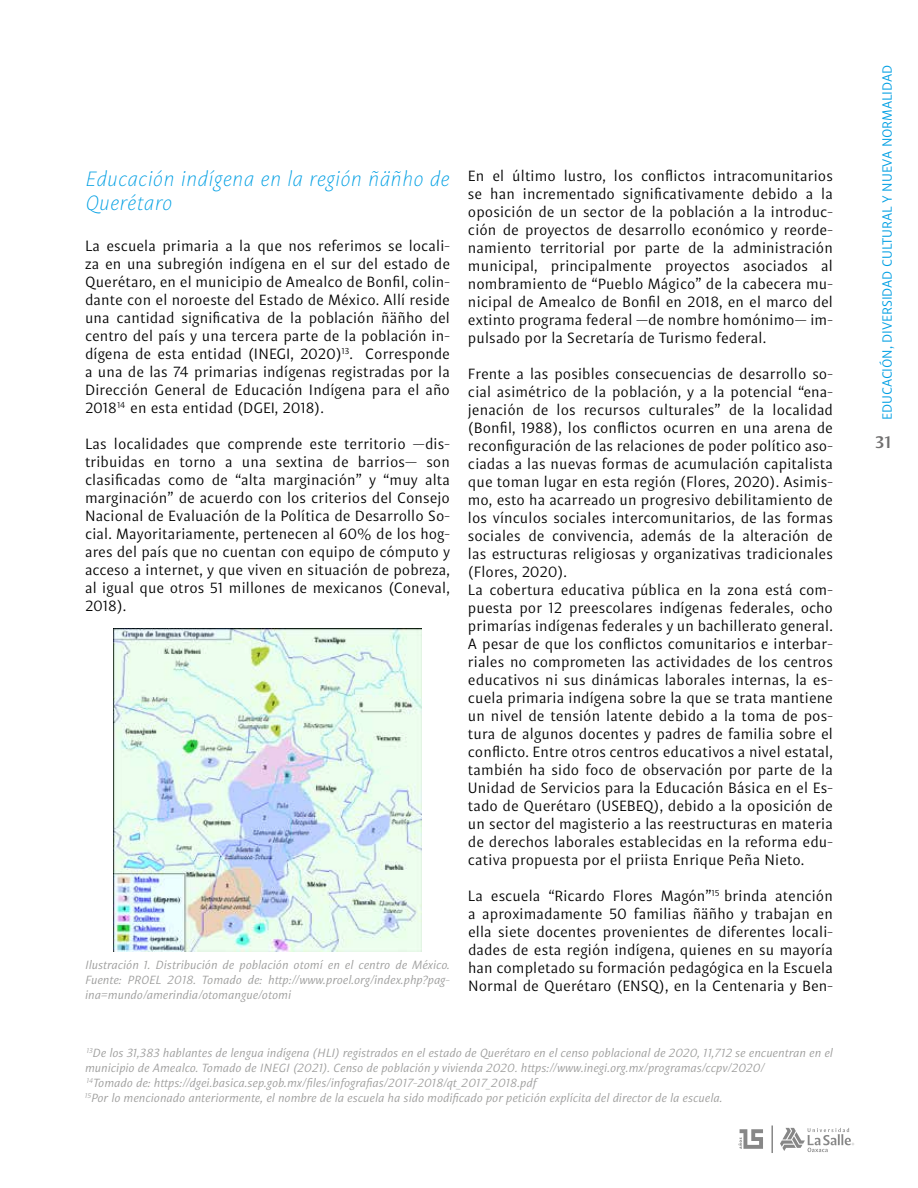
<style>
.page{position:relative;width:918px;height:1188px;background:#fff}
.page>*{position:absolute;margin:0;border:0;box-sizing:border-box;transform-origin:0 0}
.t1{font:italic 300 21px/24px "Indivisa Text Sans";letter-spacing:.01em;color:#009fe3}
.t2{font:18px "Indivisa Display Sans";color:#706f6f}
.t3{font:15px/18px "Indivisa Text Sans";letter-spacing:.005em;color:#000;text-align:justify}
.t4{font:13.5px "Indivisa Text Sans";letter-spacing:-.01em;color:#009fe3}
.t5{font:italic 12px/15px "Indivisa Text Sans";color:#9d9d9c;text-align:justify}
</style>
<div class="page">
<svg style="left:780px;top:1128px;width:74px;height:24px"></svg>
<svg style="left:739px;top:1129px;width:24px;height:20px"></svg>
<hr style="left:771px;top:1125px;width:2px;height:28px;background:#878787">
<img style="left:113px;top:629px;width:309px;height:323px">
<h1 class="t1" style="left:85px;top:165px;width:366px">Educación indígena en la región ñäñho de<br>Querétaro</h1>
<p class="t3" style="left:85px;top:235px;width:366px">La escuela primaria a la que nos referimos se locali&shy;za en una subregión indígena en el sur del estado de Querétaro, en el municipio de Amealco de Bonfil, colin&shy;dante con el noroeste del Estado de México. Allí reside una cantidad significativa de la población ñäñho del centro del país y una tercera parte de la población in&shy;dígena de esta entidad (INEGI, 2020)<sup>13</sup>. Corresponde a una de las 74 primarias indígenas registradas por la Dirección General de Educación Indígena para el año 2018<sup>14</sup> en esta entidad (DGEI, 2018).</p>
<p class="t3" style="left:85px;top:433px;width:366px">Las localidades que comprende este territorio —dis&shy;tribuidas en torno a una sextina de barrios— son clasificadas como de “alta marginación” y “muy alta marginación” de acuerdo con los criterios del Consejo Nacional de Evaluación de la Política de Desarrollo So&shy;cial. Mayoritariamente, pertenecen al 60% de los hog&shy;ares del país que no cuentan con equipo de cómputo y acceso a internet, y que viven en situación de pobreza, al igual que otros 51 millones de mexicanos (Coneval, 2018).</p>
<p class="t5" style="left:85px;top:956px;width:366px">Ilustración 1. Distribución de población otomí en el centro de México.<br>Fuente: PROEL 2018. Tomado de: http://www.proel.org/index.php?pag&shy;ina=mundo/amerindia/otomangue/otomi</p>
<p class="t3" style="left:468px;top:166px;width:366px">En el último lustro, los conflictos intracomunitarios se han incrementado significativamente debido a la oposición de un sector de la población a la introduc&shy;ción de proyectos de desarrollo económico y reorde&shy;namiento territorial por parte de la administración municipal, principalmente proyectos asociados al nombramiento de “Pueblo Mágico” de la cabecera mu&shy;nicipal de Amealco de Bonfil en 2018, en el marco del extinto programa federal —de nombre homónimo— im&shy;pulsado por la Secretaría de Turismo federal.</p>
<p class="t3" style="left:468px;top:364px;width:367px;text-align:left">Frente a las posibles consecuencias de desarrollo so&shy;cial asimétrico de la población, y a la potencial “ena&shy;jenación de los recursos culturales” de la localidad (Bonfil, 1988), los conflictos ocurren en una arena de reconfiguración de las relaciones de poder político aso&shy;ciadas a las nuevas formas de acumulación capitalista que toman lugar en esta región (Flores, 2020). Asimis&shy;mo, esto ha acarreado un progresivo debilitamiento de los vínculos sociales intercomunitarios, de las formas sociales de convivencia, además de la alteración de las estructuras religiosas y organizativas tradicionales (Flores, 2020).<br>La cobertura educativa pública en la zona está com&shy;puesta por 12 preescolares indígenas federales, ocho primarías indígenas federales y un bachillerato general.<br>A pesar de que los conflictos comunitarios e interbar&shy;riales no comprometen las actividades de los centros educativos ni sus dinámicas laborales internas, la es&shy;cuela primaria indígena sobre la que se trata mantiene un nivel de tensión latente debido a la toma de pos&shy;tura de algunos docentes y padres de familia sobre el conflicto. Entre otros centros educativos a nivel estatal, también ha sido foco de observación por parte de la Unidad de Servicios para la Educación Básica en el Es&shy;tado de Querétaro (USEBEQ), debido a la oposición de un sector del magisterio a las reestructuras en materia de derechos laborales establecidas en la reforma edu&shy;cativa propuesta por el priista Enrique Peña Nieto.</p>
<p class="t3" style="left:468px;top:886px;width:366px">La escuela “Ricardo Flores Magón”<sup>15</sup> brinda atención a aproximadamente 50 familias ñäñho y trabajan en ella siete docentes provenientes de diferentes locali&shy;dades de esta región indígena, quienes en su mayoría han completado su formación pedagógica en la Escuela Normal de Querétaro (ENSQ), en la Centenaria y Ben-</p>
<p class="t5" style="left:85px;top:1044px;width:749px;text-align:left"><sup>13</sup>De los 31,383 hablantes de lengua indígena (HLI) registrados en el estado de Querétaro en el censo poblacional de 2020, 11,712 se encuentran en el municipio de Amealco. Tomado de INEGI (2021). Censo de población y vivienda 2020. https://www.inegi.org.mx/programas/ccpv/2020/<br><sup>14</sup>Tomado de: https://dgei.basica.sep.gob.mx/files/infografias/2017-2018/qt_2017_2018.pdf<br><sup>15</sup>Por lo mencionado anteriormente, el nombre de la escuela ha sido modificado por petición explícita del director de la escuela.</p>
<p class="t4" style="left:876px;top:420px;width:357px;rotate:-90deg">EDUCACIÓN, DIVERSIDAD CULTURAL Y NUEVA NORMALIDAD</p>
<p class="t2" style="left:875px;top:428px;width:18px">31</p>
</div>
